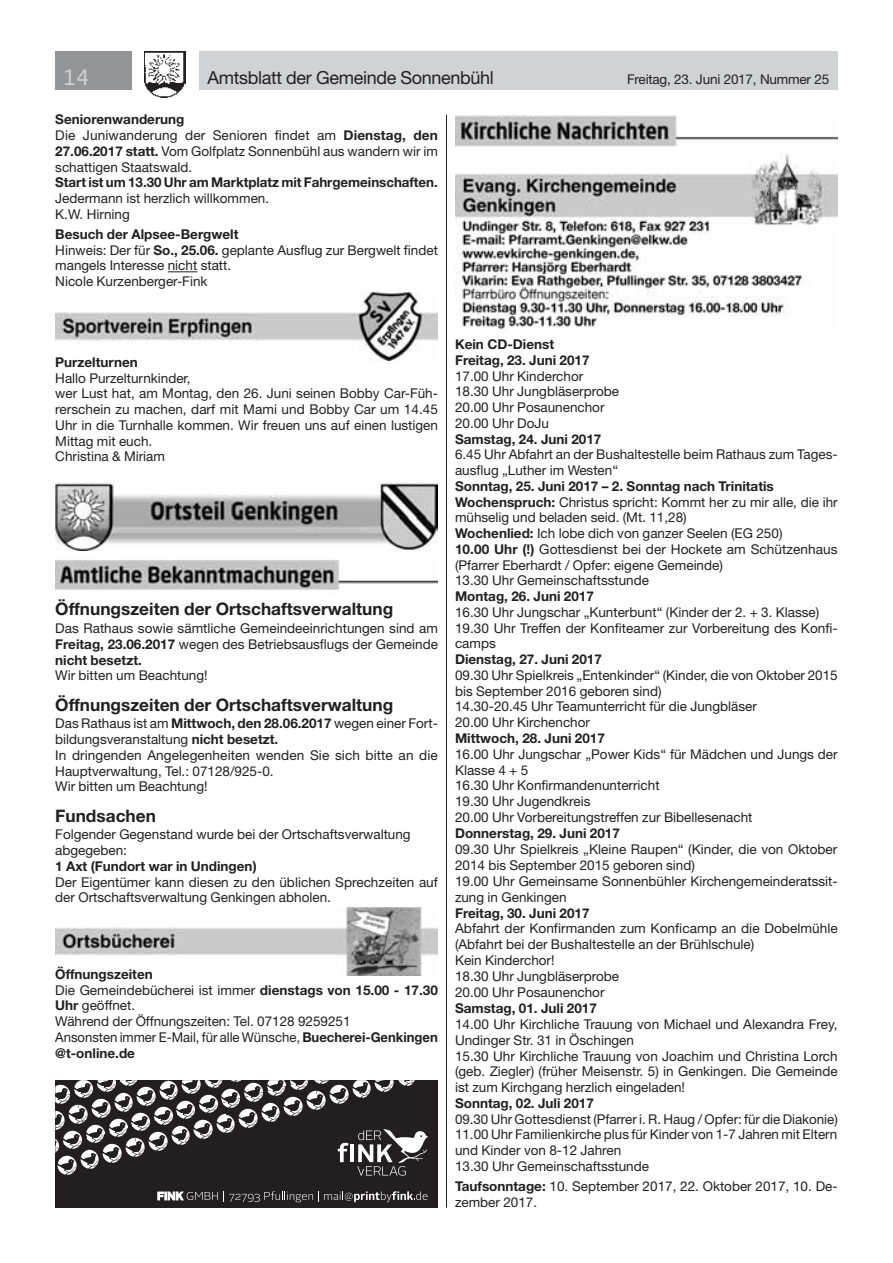
<style>
.page{position:relative;width:893px;height:1263px;background:#fff}
.page>*{position:absolute;margin:0;border:0;box-sizing:border-box;transform-origin:0 0}
.t1{font:21px "Neo Sans Std";color:#d1d2d4}
.t2{font:18px "Helvetica Neue LT Std";letter-spacing:-.02em;color:#231f20}
.t3{font:700 17.25px "Helvetica Neue LT Std";color:#231f20}
.t4{font:13.5px/15.8px "Helvetica Neue LT Std";color:#231f20}
.t5{font:700 13.5px/15.8px "Helvetica Neue LT Std";color:#231f20}
.s1{font-weight:700}
</style>
<div class="page">
<div style="left:199px;top:51px;width:639px;height:38px;background:#d1d2d4"></div>
<div style="left:55px;top:51px;width:77px;height:38px;background:#939598"></div>
<img style="left:145px;top:51px;width:41px;height:47px">
<svg style="left:168px;top:271px;width:29px;height:1px"></svg>
<img style="left:55px;top:292px;width:383px;height:69px">
<img style="left:55px;top:482px;width:383px;height:68px">
<img style="left:55px;top:560px;width:383px;height:30px">
<img style="left:55px;top:908px;width:383px;height:68px">
<img style="left:455px;top:115px;width:383px;height:32px">
<img style="left:455px;top:153px;width:383px;height:180px">
<hr style="left:446px;top:115px;width:1px;height:1093px;background:#231f20">
<div style="left:55px;top:1080px;width:383px;height:128px;background:#231f20"></div>
<svg style="left:55px;top:1080px;width:373px;height:96px"></svg>
<svg style="left:158px;top:1191px;width:270px;height:11px"></svg>
<h1 class="t1" style="left:64px;top:64px;width:27px">14</h1>
<h2 class="t2" style="left:207px;top:67px;width:288px">Amtsblatt der Gemeinde Sonnenbühl</h2>
<p class="t4" style="left:627px;top:71px;width:204px">Freitag, 23. Juni 2017, Nummer 25</p>
<p class="t4" style="left:55px;top:112px;width:384px"><span class="s1">Seniorenwanderung<br></span>Die Juniwanderung der Senioren findet am <span class="s1">Dienstag, den 27.06.2017 statt.</span> Vom Golfplatz Sonnenbühl aus wandern wir im schattigen Staatswald.</p>
<p class="t5" style="left:55px;top:174px;width:384px">Start ist um 13.30 Uhr am Marktplatz mit Fahrgemeinschaften.</p>
<p class="t4" style="left:55px;top:190px;width:215px">Jedermann ist herzlich willkommen.<br>K.W. Hirning</p>
<p class="t4" style="left:55px;top:226px;width:384px"><span class="s1">Besuch der Alpsee-Bergwelt<br></span>Hinweis: Der für <span class="s1">So., 25.06.</span> geplante Ausflug zur Bergwelt findet mangels Interesse nicht statt.<br>Nicole Kurzenberger-Fink</p>
<p class="t5" style="left:55px;top:354px;width:84px">Purzelturnen</p>
<p class="t4" style="left:55px;top:370px;width:384px">Hallo Purzelturnkinder,<br>wer Lust hat, am Montag, den 26. Juni seinen Bobby Car-Füh&shy;rerschein zu machen, darf mit Mami und Bobby Car um 14.45<br>Uhr in die Turnhalle kommen. Wir freuen uns auf einen lustigen Mittag mit euch.<br>Christina &amp; Miriam</p>
<p class="t3" style="left:55px;top:598px;width:339px">Öffnungszeiten der Ortschaftsverwaltung</p>
<p class="t4" style="left:55px;top:620px;width:384px;text-align:justify">Das Rathaus sowie sämtliche Gemeindeeinrichtungen sind am <span class="s1">Freitag, 23.06.2017</span> wegen des Betriebsausflugs der Gemeinde <span class="s1">nicht besetzt.</span></p>
<p class="t4" style="left:55px;top:668px;width:154px">Wir bitten um Beachtung!</p>
<p class="t3" style="left:55px;top:694px;width:339px">Öffnungszeiten der Ortschaftsverwaltung</p>
<p class="t4" style="left:55px;top:715px;width:384px">Das Rathaus ist am <span class="s1">Mittwoch, den 28.06.2017</span> wegen einer Fort&shy;bildungsveranstaltung <span class="s1">nicht besetzt.<br></span>In dringenden Angelegenheiten wenden Sie sich bitte an die Hauptverwaltung, Tel.: 07128/925-0.<br>Wir bitten um Beachtung!</p>
<p class="t3" style="left:55px;top:805px;width:102px">Fundsachen</p>
<p class="t4" style="left:55px;top:826px;width:357px">Folgender Gegenstand wurde bei der Ortschaftsverwaltung abgegeben:</p>
<p class="t5" style="left:55px;top:858px;width:203px">1 Axt (Fundort war in Undingen)</p>
<p class="t4" style="left:55px;top:874px;width:384px">Der Eigentümer kann diesen zu den üblichen Sprechzeiten auf der Ortschaftsverwaltung Genkingen abholen.</p>
<p class="t4" style="left:55px;top:966px;width:384px"><span class="s1">Öffnungszeiten<br></span>Die Gemeindebücherei ist immer <span class="s1">dienstags von 15.00 - 17.30<br>Uhr</span> geöffnet.<br>Während der Öffnungszeiten: Tel. 07128 9259251<br>Ansonsten immer E-Mail, für alle Wünsche, <span class="s1">Buecherei-Genkingen @t-online.de</span></p>
<p class="t5" style="left:455px;top:336px;width:136px">Kein CD-Dienst<br>Freitag, 23. Juni 2017</p>
<p class="t4" style="left:455px;top:368px;width:166px">17.00 Uhr Kinderchor<br>18.30 Uhr Jungbläserprobe<br>20.00 Uhr Posaunenchor<br>20.00 Uhr DoJu</p>
<p class="t5" style="left:455px;top:431px;width:148px">Samstag, 24. Juni 2017</p>
<p class="t4" style="left:455px;top:446px;width:384px">6.45 Uhr Abfahrt an der Bushaltestelle beim Rathaus zum Tages&shy;ausflug „Luther im Westen“</p>
<p class="t4" style="left:455px;top:478px;width:384px"><span class="s1">Sonntag, 25. Juni 2017 – 2. Sonntag nach Trinitatis Wochenspruch:</span> Christus spricht: Kommt her zu mir alle, die ihr mühselig und beladen seid. (Mt. 11,28)<br><span class="s1">Wochenlied:</span> Ich lobe dich von ganzer Seelen (EG 250)<br><span class="s1">10.00 Uhr (!)</span> Gottesdienst bei der Hockete am Schützenhaus (Pfarrer Eberhardt / Opfer: eigene Gemeinde)<br>13.30 Uhr Gemeinschaftsstunde</p>
<p class="t5" style="left:455px;top:588px;width:140px">Montag, 26. Juni 2017</p>
<p class="t4" style="left:455px;top:604px;width:384px">16.30 Uhr Jungschar „Kunterbunt“ (Kinder der 2. + 3. Klasse)<br>19.30 Uhr Treffen der Konfiteamer zur Vorbereitung des Konfi&shy;camps</p>
<p class="t5" style="left:455px;top:651px;width:148px">Dienstag, 27. Juni 2017</p>
<p class="t4" style="left:455px;top:667px;width:384px">09.30 Uhr Spielkreis „Entenkinder“ (Kinder, die von Oktober 2015 bis September 2016 geboren sind)<br>14.30-20.45 Uhr Teamunterricht für die Jungbläser<br>20.00 Uhr Kirchenchor</p>
<p class="t5" style="left:455px;top:730px;width:151px">Mittwoch, 28. Juni 2017</p>
<p class="t4" style="left:455px;top:746px;width:384px">16.00 Uhr Jungschar „Power Kids“ für Mädchen und Jungs der Klasse 4 + 5<br>16.30 Uhr Konfirmandenunterricht<br>19.30 Uhr Jugendkreis<br>20.00 Uhr Vorbereitungstreffen zur Bibellesenacht</p>
<p class="t5" style="left:455px;top:825px;width:166px">Donnerstag, 29. Juni 2017</p>
<p class="t4" style="left:455px;top:841px;width:384px">09.30 Uhr Spielkreis „Kleine Raupen“ (Kinder, die von Oktober 2014 bis September 2015 geboren sind)<br>19.00 Uhr Gemeinsame Sonnenbühler Kirchengemeinderatssit&shy;zung in Genkingen</p>
<p class="t5" style="left:455px;top:904px;width:136px">Freitag, 30. Juni 2017</p>
<p class="t4" style="left:455px;top:920px;width:384px">Abfahrt der Konfirmanden zum Konficamp an die Dobelmühle (Abfahrt bei der Bushaltestelle an der Brühlschule)<br>Kein Kinderchor!<br>18.30 Uhr Jungbläserprobe<br>20.00 Uhr Posaunenchor</p>
<p class="t5" style="left:455px;top:1000px;width:143px">Samstag, 01. Juli 2017</p>
<p class="t4" style="left:455px;top:1016px;width:384px">14.00 Uhr Kirchliche Trauung von Michael und Alexandra Frey, Undinger Str. 31 in Öschingen<br>15.30 Uhr Kirchliche Trauung von Joachim und Christina Lorch (geb. Ziegler) (früher Meisenstr. 5) in Genkingen. Die Gemeinde ist zum Kirchgang herzlich eingeladen!</p>
<p class="t5" style="left:455px;top:1095px;width:140px">Sonntag, 02. Juli 2017</p>
<p class="t4" style="left:455px;top:1111px;width:384px">09.30 Uhr Gottesdienst (Pfarrer i. R. Haug / Opfer: für die Diakonie)<br>11.00 Uhr Familienkirche plus für Kinder von 1-7 Jahren mit Eltern und Kinder von 8-12 Jahren<br>13.30 Uhr Gemeinschaftsstunde</p>
<p class="t4" style="left:455px;top:1178px;width:384px"><span class="s1">Taufsonntage:</span> 10. September 2017, 22. Oktober 2017, 10. De&shy;zember 2017.</p>
</div>
